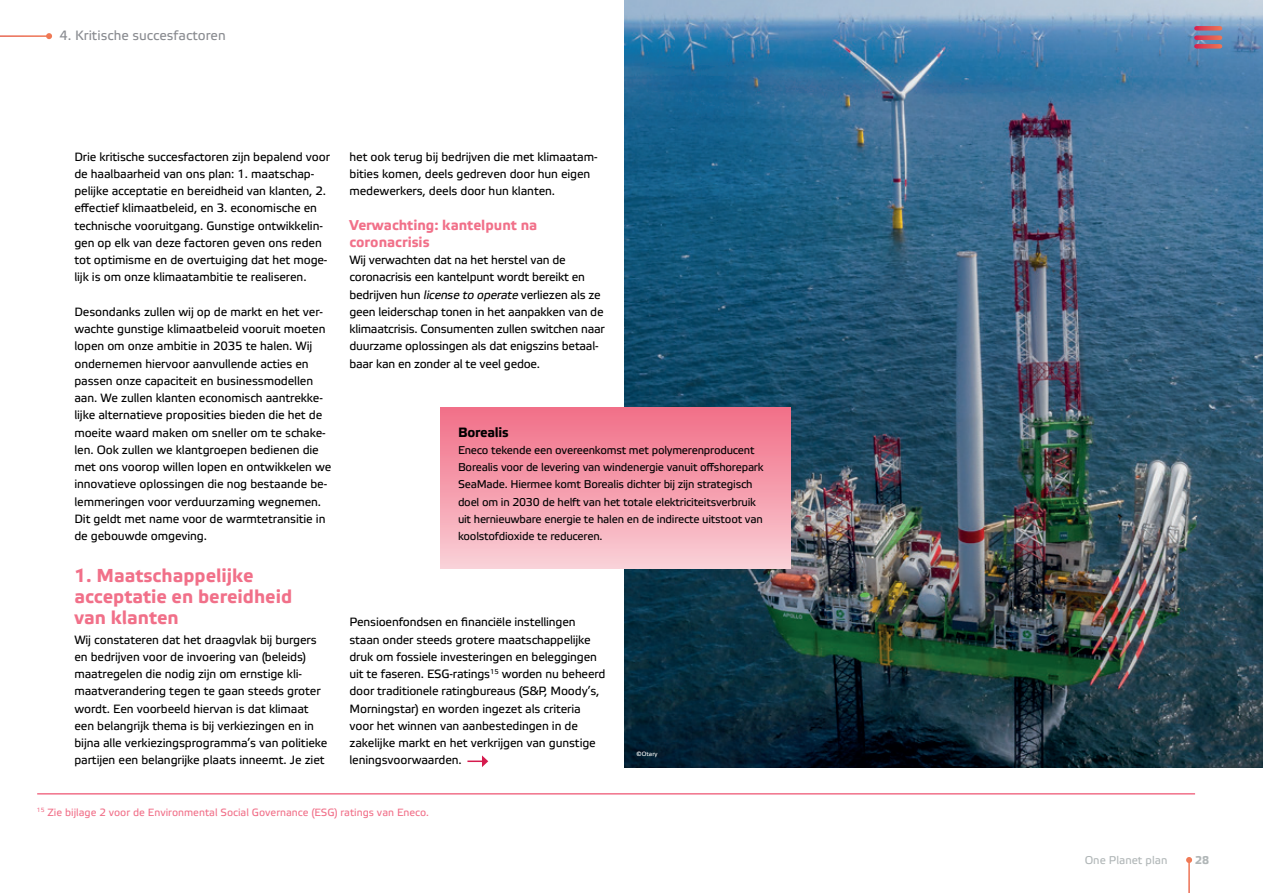
<style>
.page{position:relative;width:1263px;height:893px;background:#fff}
.page>*{position:absolute;margin:0;border:0;box-sizing:border-box;transform-origin:0 0}
.t1{font:700 18.75px/21px "Etelka Text Pro";color:#f17089}
.t2{font:700 14.25px/17.2px "Etelka Text Pro";color:#f17089}
.t3{font:13.5px "Etelka Text Pro";color:#8a8c91}
.t4{font:700 13.5px "Etelka Text Pro";letter-spacing:-.02em;color:#000001}
.t5{font:12px/17.2px "Etelka Text Pro";letter-spacing:-.01em;color:#000001}
.t6{font:11.25px/17.2px "Etelka Text Pro";letter-spacing:-.02em;color:#000001}
.t7{font:11.25px "Etelka Text Pro";color:#b0b6b7}
.t8{font:700 11.25px "Etelka Text Pro";color:#b0b6b7}
.t9{font:10.5px "Etelka Text Pro";color:#f17089}
.t10{font:6.15px "Etelka Text Pro";color:#fff}
.s1{font-style:italic}
</style>
<div class="page">
<img style="left:625px;top:0;width:638px;height:767px">
<svg style="left:467px;top:755px;width:21px;height:12px"></svg>
<hr style="left:37px;top:793px;width:1158px;height:2px;background:#f17089">
<div style="left:441px;top:408px;width:350px;height:161px;background:linear-gradient(to bottom,#f16e87,#facfd6)"></div>
<svg style="left:46px;top:33px;width:6px;height:6px"></svg>
<svg style="left:1186px;top:857px;width:6px;height:6px"></svg>
<svg style="left:1196px;top:26px;width:24px;height:5px"></svg>
<svg style="left:1196px;top:35px;width:24px;height:5px"></svg>
<svg style="left:1196px;top:44px;width:24px;height:5px"></svg>
<p class="t3" style="left:60px;top:28px;width:168px">4. Kritische succesfactoren</p>
<p class="t5" style="left:74px;top:149px;width:257px">Drie kritische succesfactoren zijn bepalend voor de haalbaarheid van ons plan: 1. maatschap&shy;pelijke acceptatie en bereidheid van klanten, 2. effectief klimaatbeleid, en 3. economische en technische vooruitgang. Gunstige ontwikkelin&shy;gen op elk van deze factoren geven ons reden tot optimisme en de overtuiging dat het moge&shy;lijk is om onze klimaatambitie te realiseren.</p>
<p class="t5" style="left:74px;top:304px;width:259px">Desondanks zullen wij op de markt en het ver&shy;wachte gunstige klimaatbeleid vooruit moeten lopen om onze ambitie in 2035 te halen. Wij ondernemen hiervoor aanvullende acties en passen onze capaciteit en businessmodellen aan. We zullen klanten economisch aantrekke&shy;lijke alternatieve proposities bieden die het de moeite waard maken om sneller om te schake&shy;len. Ook zullen we klantgroepen bedienen die met ons voorop willen lopen en ontwikkelen we innovatieve oplossingen die nog bestaande be&shy;lemmeringen voor verduurzaming wegnemen.<br>Dit geldt met name voor de warmtetransitie in de gebouwde omgeving.</p>
<h1 class="t1" style="left:74px;top:566px;width:219px">1. Maatschappelijke acceptatie en bereidheid van klanten</h1>
<p class="t5" style="left:74px;top:632px;width:255px">Wij constateren dat het draagvlak bij burgers en bedrijven voor de invoering van (beleids) maatregelen die nodig zijn om ernstige kli&shy;maatverandering tegen te gaan steeds groter wordt. Een voorbeeld hiervan is dat klimaat een belangrijk thema is bij verkiezingen en in bijna alle verkiezingsprogramma’s van politieke partijen een belangrijke plaats inneemt. Je ziet</p>
<p class="t5" style="left:349px;top:149px;width:249px">het ook terug bij bedrijven die met klimaatam&shy;bities komen, deels gedreven door hun eigen medewerkers, deels door hun klanten.</p>
<p class="t2" style="left:349px;top:217px;width:189px">Verwachting: kantelpunt na coronacrisis</p>
<p class="t5" style="left:349px;top:252px;width:257px">Wij verwachten dat na het herstel van de coronacrisis een kantelpunt wordt bereikt en bedrijven hun <span class="s1">license to operate</span> verliezen als ze geen leiderschap tonen in het aanpakken van de klimaatcrisis. Consumenten zullen switchen naar duurzame oplossingen als dat enigszins betaal&shy;baar kan en zonder al te veel gedoe.</p>
<p class="t4" style="left:458px;top:425px;width:52px">Borealis</p>
<p class="t6" style="left:458px;top:442px;width:307px">Eneco tekende een overeenkomst met polymerenproducent Borealis voor de levering van windenergie vanuit offshorepark SeaMade. Hiermee komt Borealis dichter bij zijn strategisch doel om in 2030 de helft van het totale elektriciteitsverbruik uit hernieuwbare energie te halen en de indirecte uitstoot van koolstofdioxide te reduceren.</p>
<p class="t5" style="left:349px;top:614px;width:258px">Pensioenfondsen en financiële instellingen staan onder steeds grotere maatschappelijke druk om fossiele investeringen en beleggingen uit te faseren. ESG-ratings<sup>15</sup> worden nu beheerd door traditionele ratingbureaus (S&amp;P, Moody’s, Morningstar) en worden ingezet als criteria voor het winnen van aanbestedingen in de zakelijke markt en het verkrijgen van gunstige leningsvoorwaarden.</p>
<p class="t10" style="left:637px;top:750px;width:23px">©Otary</p>
<p class="t9" style="left:37px;top:806px;width:394px"><sup>15</sup> Zie bijlage 2 voor de Environmental Social Governance (ESG) ratings van Eneco.</p>
<p class="t7" style="left:1085px;top:854px;width:84px">One Planet plan</p>
<p class="t8" style="left:1195px;top:854px;width:16px">28</p>
</div>
